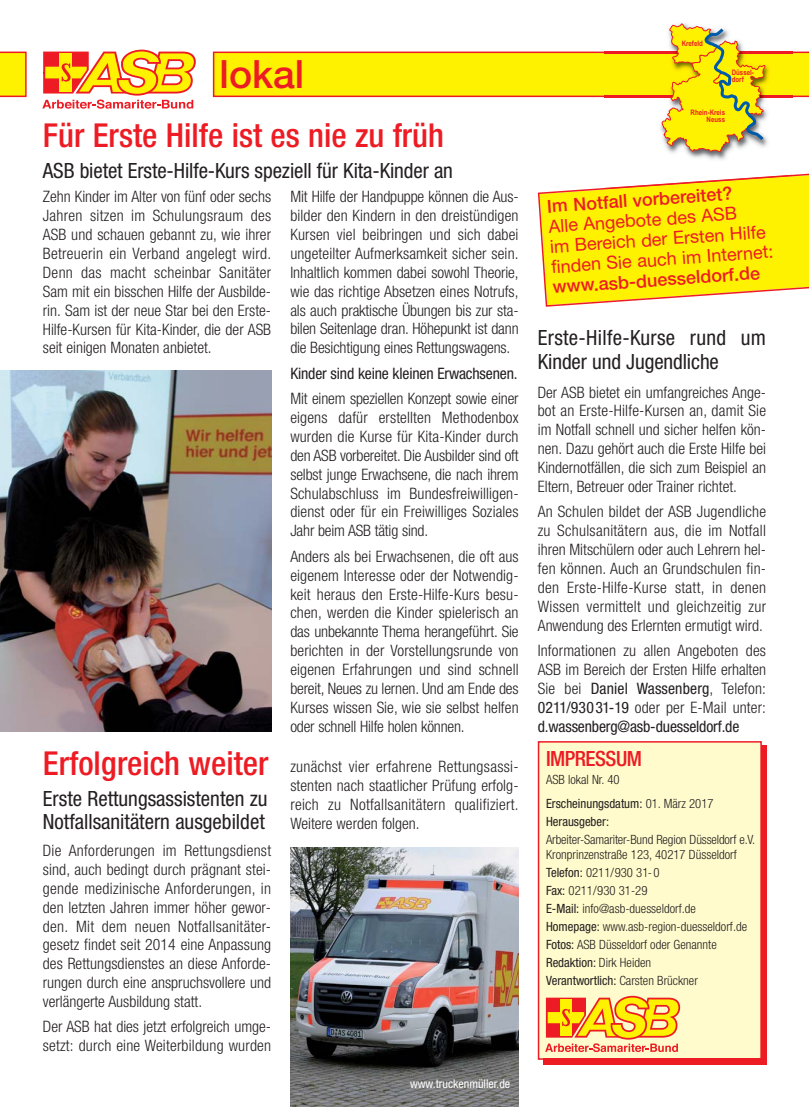
<style>
.page{position:relative;width:809px;height:1107px;background:#fff}
.page>*{position:absolute;margin:0;border:0;box-sizing:border-box;transform-origin:0 0}
.t1{font:500 39px "Helvetica Neue LT";color:#ed1c24}
.t2{font:500 condensed 33px "Helvetica Neue LT";color:#ed1c24}
.t3{font:condensed 21px/24px "Helvetica Neue LT";color:#231f20}
.t4{font:500 condensed 21px "Helvetica Neue LT";letter-spacing:-.025em;color:#ed1c24}
.t5{font:18px/20.2px "Helvetica Neue LT";color:#ed1c24}
.t6{font:500 18px "Helvetica Neue LT";color:#ed1c24}
.t7{font:300 condensed 15.75px/18.9px "Helvetica Neue LT";color:#231f20;text-align:justify}
.t8{font:condensed 15.75px "Helvetica Neue LT";letter-spacing:-.01em;color:#231f20}
.t9{font:300 condensed 12.75px/18px "Helvetica Neue LT";color:#231f20}
.t10{font:condensed 12.75px "Helvetica Neue LT";color:#231f20}
.t11{font:condensed 12px "Helvetica Neue LT";color:#fff}
.t12{font:700 7.5px/7.5px "Arial Narrow";color:#ed1c24}
.s1{font-weight:400}
</style>
<div class="page">
<svg style="left:537px;top:173px;width:272px;height:134px;background:#feef22"></svg>
<div style="left:543px;top:745px;width:223px;height:319px;background:#ed1c24"></div>
<div style="left:539px;top:742px;width:221px;height:316px;background:#fffbcc"></div>
<div style="left:538px;top:741px;width:223px;height:318px;border:2px solid #ed1c24"></div>
<svg style="left:545px;top:995px;width:135px;height:56px"></svg>
<svg style="left:42px;top:50px;width:154px;height:59px"></svg>
<svg style="left:0;top:52px;width:27px;height:45px"></svg>
<img style="left:604px;top:152px;width:188px;height:23px">
<img style="left:604px;top:189px;width:188px;height:5px">
<img style="left:604px;top:175px;width:188px;height:14px">
<svg style="left:213px;top:23px;width:596px;height:129px"></svg>
<img style="left:0;top:370px;width:271px;height:361px">
<img style="left:290px;top:847px;width:228px;height:259px">
<h1 class="t1" style="left:219px;top:60px;width:86px">lokal</h1>
<h2 class="t2" style="left:43px;top:124px;width:402px">Für Erste Hilfe ist es nie zu früh</h2>
<h3 class="t3" style="left:43px;top:160px;width:411px">ASB bietet Erste-Hilfe-Kurs speziell für Kita-Kinder an</h3>
<p class="t7" style="left:43px;top:188px;width:230px">Zehn Kinder im Alter von fünf oder sechs Jahren sitzen im Schulungsraum des ASB und schauen gebannt zu, wie ihrer Betreuerin ein Verband angelegt wird.<br>Denn das macht scheinbar Sanitäter Sam mit ein bisschen Hilfe der Ausbilde&shy;rin. Sam ist der neue Star bei den Erste-Hilfe-Kursen für Kita-Kinder, die der ASB seit einigen Monaten anbietet.</p>
<p class="t7" style="left:290px;top:188px;width:230px">Mit Hilfe der Handpuppe können die Aus&shy;bilder den Kindern in den dreistündigen Kursen viel beibringen und sich dabei ungeteilter Aufmerksamkeit sicher sein.<br>Inhaltlich kommen dabei sowohl Theorie, wie das richtige Absetzen eines Notrufs, als auch praktische Übungen bis zur sta&shy;bilen Seitenlage dran. Höhepunkt ist dann die Besichtigung eines Rettungswagens.</p>
<p class="t8" style="left:290px;top:367px;width:229px">Kinder sind keine kleinen Erwachsenen.</p>
<p class="t7" style="left:290px;top:390px;width:230px">Mit einem speziellen Konzept sowie einer eigens dafür erstellten Methodenbox wurden die Kurse für Kita-Kinder durch den ASB vorbereitet. Die Ausbilder sind oft selbst junge Erwachsene, die nach ihrem Schulabschluss im Bundesfreiwilligen&shy;dienst oder für ein Freiwilliges Soziales Jahr beim ASB tätig sind.</p>
<p class="t7" style="left:290px;top:548px;width:230px">Anders als bei Erwachsenen, die oft aus eigenem Interesse oder der Notwendig&shy;keit heraus den Erste-Hilfe-Kurs besu&shy;chen, werden die Kinder spielerisch an das unbekannte Thema herangeführt. Sie berichten in der Vorstellungsrunde von eigenen Erfahrungen und sind schnell bereit, Neues zu lernen. Und am Ende des Kurses wissen Sie, wie sie selbst helfen oder schnell Hilfe holen können.</p>
<h2 class="t2" style="left:43px;top:751px;width:227px">Erfolgreich weiter</h2>
<h3 class="t3" style="left:43px;top:788px;width:226px;line-height:23px">Erste Rettungsassistenten zu<br>Notfallsanitätern ausgebildet</h3>
<p class="t7" style="left:43px;top:842px;width:230px">Die Anforderungen im Rettungsdienst sind, auch bedingt durch prägnant stei&shy;gende medizinische Anforderungen, in den letzten Jahren immer höher gewor&shy;den. Mit dem neuen Notfallsanitäter&shy;gesetz findet seit 2014 eine Anpassung des Rettungsdienstes an diese Anforde&shy;rungen durch eine anspruchsvollere und verlängerte Ausbildung statt.</p>
<p class="t7" style="left:43px;top:1018px;width:230px">Der ASB hat dies jetzt erfolgreich umge&shy;setzt: durch eine Weiterbildung wurden</p>
<p class="t7" style="left:290px;top:758px;width:230px">zunächst vier erfahrene Rettungsassi&shy;stenten nach staatlicher Prüfung erfolg&shy;reich zu Notfallsanitätern qualifiziert.<br>Weitere werden folgen.</p>
<p class="t11" style="left:410px;top:1079px;width:102px">www.truckenmüller.de</p>
<p class="t12" style="left:681px;top:40px;width:23px">Krefeld</p>
<p class="t12" style="left:731px;top:68px;width:24px">Düssel&shy;dorf</p>
<p class="t12" style="left:690px;top:108px;width:36px;text-align:right">Rhein-Kreis<br>Neuss</p>
<p class="t6" style="left:546px;top:200px;width:187px;rotate:-4deg">Im Notfall vorbereitet?</p>
<p class="t5" style="left:548px;top:218px;width:224px;rotate:-4deg">Alle Angebote des ASB<br>im Bereich der Ersten Hilfe finden Sie auch im Internet:</p>
<p class="t6" style="left:552px;top:280px;width:209px;rotate:-4deg">www.asb-duesseldorf.de</p>
<h3 class="t3" style="left:538px;top:327px;width:230px">Erste-Hilfe-Kurse rund um<br>Kinder und Jugendliche</h3>
<p class="t7" style="left:538px;top:384px;width:230px">Der ASB bietet ein umfangreiches Ange&shy;bot an Erste-Hilfe-Kursen an, damit Sie im Notfall schnell und sicher helfen kön&shy;nen. Dazu gehört auch die Erste Hilfe bei Kindernotfällen, die sich zum Beispiel an Eltern, Betreuer oder Trainer richtet.</p>
<p class="t7" style="left:538px;top:503px;width:230px">An Schulen bildet der ASB Jugendliche zu Schulsanitätern aus, die im Notfall ihren Mitschülern oder auch Lehrern hel&shy;fen können. Auch an Grundschulen fin&shy;den Erste-Hilfe-Kurse statt, in denen Wissen vermittelt und gleichzeitig zur Anwendung des Erlernten ermutigt wird.</p>
<p class="t7" style="left:538px;top:642px;width:230px">Informationen zu allen Angeboten des ASB im Bereich der Ersten Hilfe erhalten Sie bei <span class="s1">Daniel Wassenberg</span>, Telefon:<br><span class="s1">0211/93031-19</span> oder per E-Mail unter: <span class="s1">d.wassenberg@asb-duesseldorf.de</span></p>
<h3 class="t4" style="left:546px;top:751px;width:97px">IMPRESSUM</h3>
<p class="t9" style="left:546px;top:768px;width:169px;line-height:24px">ASB lokal Nr. 40<br><span class="s1">Erscheinungsdatum:</span> 01. März 2017</p>
<p class="t10" style="left:546px;top:817px;width:64px">Herausgeber:</p>
<p class="t9" style="left:546px;top:833px;width:211px;line-height:15px">Arbeiter-Samariter-Bund Region Düsseldorf e.V.<br>Kronprinzenstraße 123, 40217 Düsseldorf</p>
<p class="t9" style="left:546px;top:864px;width:203px"><span class="s1">Telefon:</span> 0211/930 31-0<br><span class="s1">Fax:</span> 0211/930 31-29<br><span class="s1">E-Mail:</span> info@asb-duesseldorf.de<br><span class="s1">Homepage:</span> www.asb-region-duesseldorf.de<br><span class="s1">Fotos:</span> ASB Düsseldorf oder Genannte<br><span class="s1">Redaktion:</span> Dirk Heiden<br><span class="s1">Verantwortlich:</span> Carsten Brückner</p>
</div>
